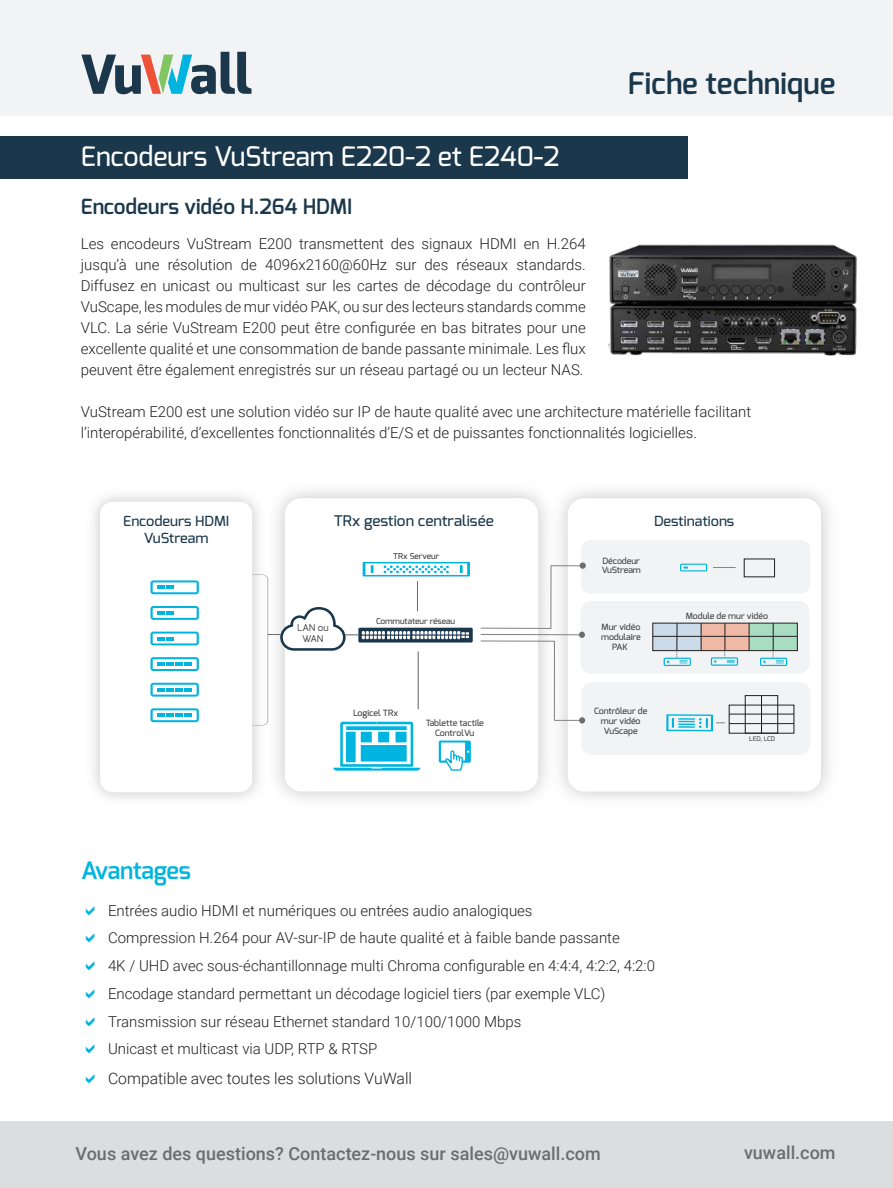
<style>
.page{position:relative;width:893px;height:1188px;background:#fff}
.page>*{position:absolute;margin:0;border:0;box-sizing:border-box;transform-origin:0 0}
.t1{font:600 30px "Exo";color:#1a374b}
.t2{font:500 27px "Exo";color:#fff}
.t3{font:600 24px "Exo";letter-spacing:-.015em;color:#00b4e0}
.t4{font:600 21px "Exo";color:#1a374b}
.t5{font:500 18px "Roboto";color:#6c6d70}
.t6{font:300 15.75px "Roboto";color:#231f20}
.t7{font:300 15px/21px "Roboto";color:#231f20}
.t8{font:500 14.7px "Exo";color:#1a374b;scale:1.05 1}
.t9{font:500 13.95px/16.6px "Exo";color:#1a374b;text-align:center;scale:1.05 1}
.t10{font:9.3px/11.2px "Exo";color:#3e3e3f;text-align:center}
.t11{font:500 8.55px/9.8px "Exo";letter-spacing:-.005em;color:#3e3e3f;text-align:center}
.t12{font:500 8.1px "Exo";letter-spacing:-.005em;color:#3e3e3f}
.t13{font:500 6.3px "Exo";color:#3e3e3f}
</style>
<div class="page">
<div style="left:0;top:136px;width:688px;height:42px;background:#1a374b"></div>
<svg style="left:150px;top:606px;width:49px;height:14px"></svg>
<svg style="left:150px;top:580px;width:49px;height:14px"></svg>
<svg style="left:150px;top:632px;width:49px;height:13px"></svg>
<div style="left:568px;top:498px;width:253px;height:294px;background:#fff;border-radius:16px"></div>
<div style="left:581px;top:540px;width:229px;height:53px;background:#f2f3f4;border-radius:9px"></div>
<div style="left:581px;top:682px;width:229px;height:73px;background:#f2f3f4;border-radius:11px"></div>
<div style="left:580px;top:601px;width:229px;height:73px;background:#f2f3f4;border-radius:11px"></div>
<svg style="left:252px;top:562px;width:221px;height:209px"></svg>
<hr style="left:481px;top:628px;width:70px;height:1px;background:#7f807f">
<hr style="left:551px;top:566px;width:1px;height:63px;background:#7f807f">
<hr style="left:551px;top:566px;width:33px;height:1px;background:#7f807f">
<div style="left:580px;top:562px;width:6px;height:7px;background:#6c6d70;border-radius:50%"></div>
<svg style="left:579px;top:632px;width:6px;height:6px"></svg>
<hr style="left:554px;top:720px;width:30px;height:1px;background:#7f807f">
<div style="left:579px;top:717px;width:6px;height:7px;background:#6c6d70;border-radius:50%"></div>
<hr style="left:481px;top:634px;width:99px;height:1px;background:#7f807f">
<hr style="left:554px;top:641px;width:1px;height:79px;background:#7f807f">
<hr style="left:481px;top:641px;width:73px;height:1px;background:#7f807f">
<svg style="left:150px;top:657px;width:49px;height:14px"></svg>
<svg style="left:150px;top:683px;width:49px;height:14px"></svg>
<svg style="left:150px;top:708px;width:49px;height:14px"></svg>
<svg style="left:666px;top:714px;width:59px;height:17px"></svg>
<div style="left:745px;top:696px;width:33px;height:37px;border:1px solid #211e1e"></div>
<hr style="left:761px;top:696px;width:1px;height:37px;background:#211e1e">
<hr style="left:729px;top:714px;width:65px;height:1px;background:#211e1e">
<hr style="left:729px;top:723px;width:65px;height:1px;background:#211e1e">
<svg style="left:680px;top:564px;width:27px;height:7px"></svg>
<svg style="left:713px;top:567px;width:23px;height:1px"></svg>
<div style="left:744px;top:559px;width:31px;height:18px;border:1px solid #211e1e"></div>
<div style="left:701px;top:623px;width:48px;height:28px;background:#f0b9a5"></div>
<div style="left:749px;top:623px;width:48px;height:28px;background:#a9ddc2"></div>
<div style="left:653px;top:623px;width:48px;height:27px;background:#cbdbe9"></div>
<div style="left:653px;top:623px;width:144px;height:28px;border:1px solid #211e1e"></div>
<hr style="left:653px;top:636px;width:144px;height:1px;background:#211e1e">
<svg style="left:664px;top:623px;width:27px;height:43px"></svg>
<svg style="left:701px;top:623px;width:1px;height:27px"></svg>
<svg style="left:711px;top:623px;width:27px;height:43px"></svg>
<svg style="left:749px;top:623px;width:1px;height:28px"></svg>
<svg style="left:760px;top:623px;width:27px;height:43px"></svg>
<div style="left:0;top:0;width:893px;height:116px;background:#f2f3f4"></div>
<svg style="left:81px;top:52px;width:170px;height:42px"></svg>
<img style="left:608px;top:244px;width:249px;height:112px">
<div style="left:0;top:1121px;width:893px;height:67px;background:#dcdddf"></div>
<h2 class="t2" style="left:81px;top:139px;width:480px">Encodeurs VuStream E220-2 et E240-2</h2>
<h3 class="t4" style="left:81px;top:193px;width:273px">Encodeurs vidéo H.264 HDMI</h3>
<h1 class="t1" style="left:628px;top:64px;width:209px">Fiche technique</h1>
<p class="t7" style="left:81px;top:233px;width:506px;text-align:justify">Les encodeurs VuStream E200 transmettent des signaux HDMI en H.264 jusqu’à une résolution de 4096x2160@60Hz sur des réseaux standards.<br>Diffusez en unicast ou multicast sur les cartes de décodage du contrôleur VuScape, les modules de mur vidéo PAK, ou sur des lecteurs standards comme VLC. La série VuStream E200 peut être configurée en bas bitrates pour une excellente qualité et une consommation de bande passante minimale. Les flux peuvent être également enregistrés sur un réseau partagé ou un lecteur NAS.</p>
<p class="t7" style="left:81px;top:401px;width:672px">VuStream E200 est une solution vidéo sur IP de haute qualité avec une architecture matérielle facilitant l’interopérabilité, d’excellentes fonctionnalités d’E/S et de puissantes fonctionnalités logicielles.</p>
<p class="t9" style="left:123px;top:513px;width:102px">Encodeurs HDMI<br>VuStream</p>
<p class="t8" style="left:334px;top:511px;width:154px">TRx gestion centralisée</p>
<p class="t9" style="left:654px;top:513px;width:78px">Destinations</p>
<p class="t11" style="left:602px;top:556px;width:41px;text-align:left">Décodeur<br>VuStream</p>
<p class="t12" style="left:393px;top:551px;width:47px">TRx Serveur</p>
<p class="t10" style="left:297px;top:622px;width:33px">LAN ou<br>WAN</p>
<p class="t12" style="left:376px;top:616px;width:81px">Commutateur réseau</p>
<p class="t11" style="left:353px;top:708px;width:47px">Logicel TRx</p>
<p class="t11" style="left:426px;top:718px;width:60px">Tablette tactile<br>ControlVu</p>
<p class="t11" style="left:601px;top:622px;width:41px">Mur vidéo modulaire<br>PAK</p>
<p class="t11" style="left:594px;top:706px;width:55px">Contrôleur de mur vidéo<br>VuScape</p>
<p class="t11" style="left:686px;top:611px;width:84px">Module de mur vidéo</p>
<p class="t13" style="left:749px;top:735px;width:28px">LED, LCD</p>
<h3 class="t3" style="left:81px;top:855px;width:111px">Avantages</h3>
<p class="t7" style="left:108px;top:896px;width:548px;line-height:27.8px">Entrées audio HDMI et numériques ou entrées audio analogiques<br>Compression H.264 pour AV-sur-IP de haute qualité et à faible bande passante<br>4K / UHD avec sous-échantillonnage multi Chroma configurable en 4:4:4, 4:2:2, 4:2:0<br>Encodage standard permettant un décodage logiciel tiers (par exemple VLC)<br>Transmission sur réseau Ethernet standard 10/100/1000 Mbps<br>Unicast et multicast via UDP, RTP &amp; RTSP</p>
<p class="t6" style="left:108px;top:1067px;width:306px">Compatible avec toutes les solutions VuWall</p>
<p class="t5" style="left:75px;top:1141px;width:527px">Vous avez des questions? Contactez-nous sur sales@vuwall.com</p>
<p class="t5" style="left:744px;top:1140px;width:93px">vuwall.com</p>
</div>
